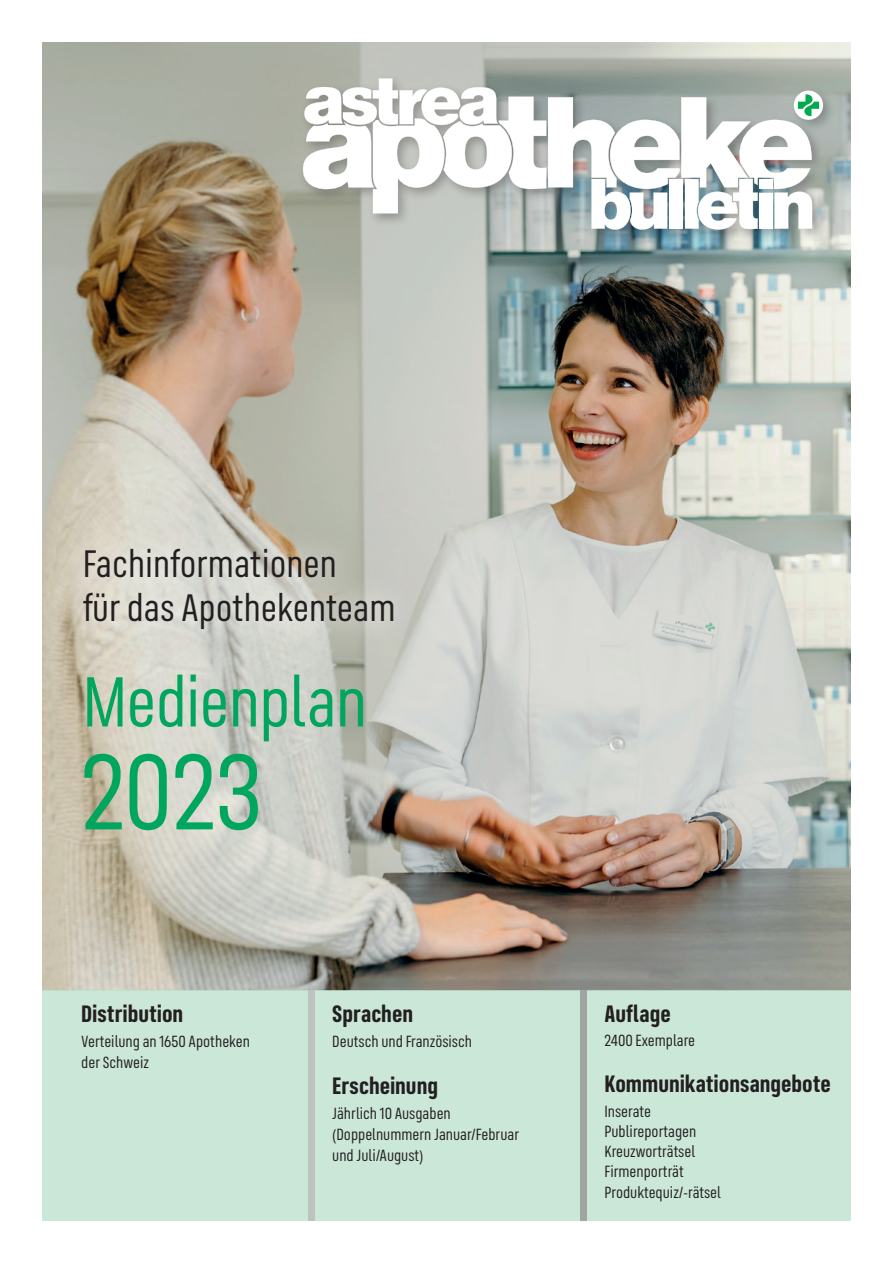
<style>
.page{position:relative;width:893px;height:1263px;background:#fff}
.page>*{position:absolute;margin:0;border:0;box-sizing:border-box;transform-origin:0 0}
.t1{font:109.5px "FS Industrie Cd";color:#00a65d}
.t2{font:72px "FS Industrie Cd";letter-spacing:-.01em;color:#00a65d}
.t3{font:39px/43.5px "FS Industrie Cd";color:#231f20}
.t4{font:700 24px "FS Industrie Cd";color:#231f20}
.t5{font:16.5px/20.2px "FS Industrie Cd";color:#231f20}
</style>
<div class="page">
<img style="left:42px;top:43px;width:808px;height:948px">
<div style="left:43px;top:991px;width:265px;height:230px;background:#cbe7d8"></div>
<div style="left:314px;top:991px;width:266px;height:230px;background:#cbe7d8"></div>
<div style="left:587px;top:991px;width:263px;height:230px;background:#cbe7d8"></div>
<div style="left:298px;top:74px;width:538px;height:169px;background:#231f20;opacity:.3"></div>
<div style="left:794px;top:91px;width:29px;height:29px;background:#fff;border-radius:50%"></div>
<svg style="left:298px;top:78px;width:521px;height:277px"></svg>
<svg style="left:58px;top:524px;width:362px;height:128px;background:#cfcec4"></svg>
<div style="left:580px;top:991px;width:7px;height:230px;background:#a0a5a3"></div>
<div style="left:308px;top:991px;width:6px;height:230px;background:#bfc3bf"></div>
<h3 class="t3" style="left:83px;top:542px;width:314px">Fachinformationen<br>für das Apothekenteam</h3>
<h2 class="t2" style="left:82px;top:660px;width:286px">Medienplan</h2>
<h1 class="t1" style="left:81px;top:729px;width:183px">2023</h1>
<h3 class="t4" style="left:81px;top:999px;width:104px">Distribution</h3>
<p class="t5" style="left:81px;top:1031px;width:170px;line-height:21px">Verteilung an 1650 Apotheken der Schweiz</p>
<h3 class="t4" style="left:332px;top:999px;width:82px">Sprachen</h3>
<p class="t5" style="left:332px;top:1031px;width:141px">Deutsch und Französisch</p>
<h3 class="t4" style="left:332px;top:1071px;width:107px">Erscheinung</h3>
<p class="t5" style="left:332px;top:1103px;width:188px;line-height:21px">Jährlich 10 Ausgaben (Doppelnummern Januar/Februar und Juli/August)</p>
<h3 class="t4" style="left:604px;top:999px;width:68px">Auflage</h3>
<p class="t5" style="left:604px;top:1031px;width:92px">2400 Exemplare</p>
<h3 class="t4" style="left:604px;top:1069px;width:228px">Kommunikationsangebote</h3>
<p class="t5" style="left:604px;top:1101px;width:118px">Inserate<br>Publireportagen<br>Kreuzworträtsel<br>Firmenporträt<br>Produktequiz/-rätsel</p>
</div>
